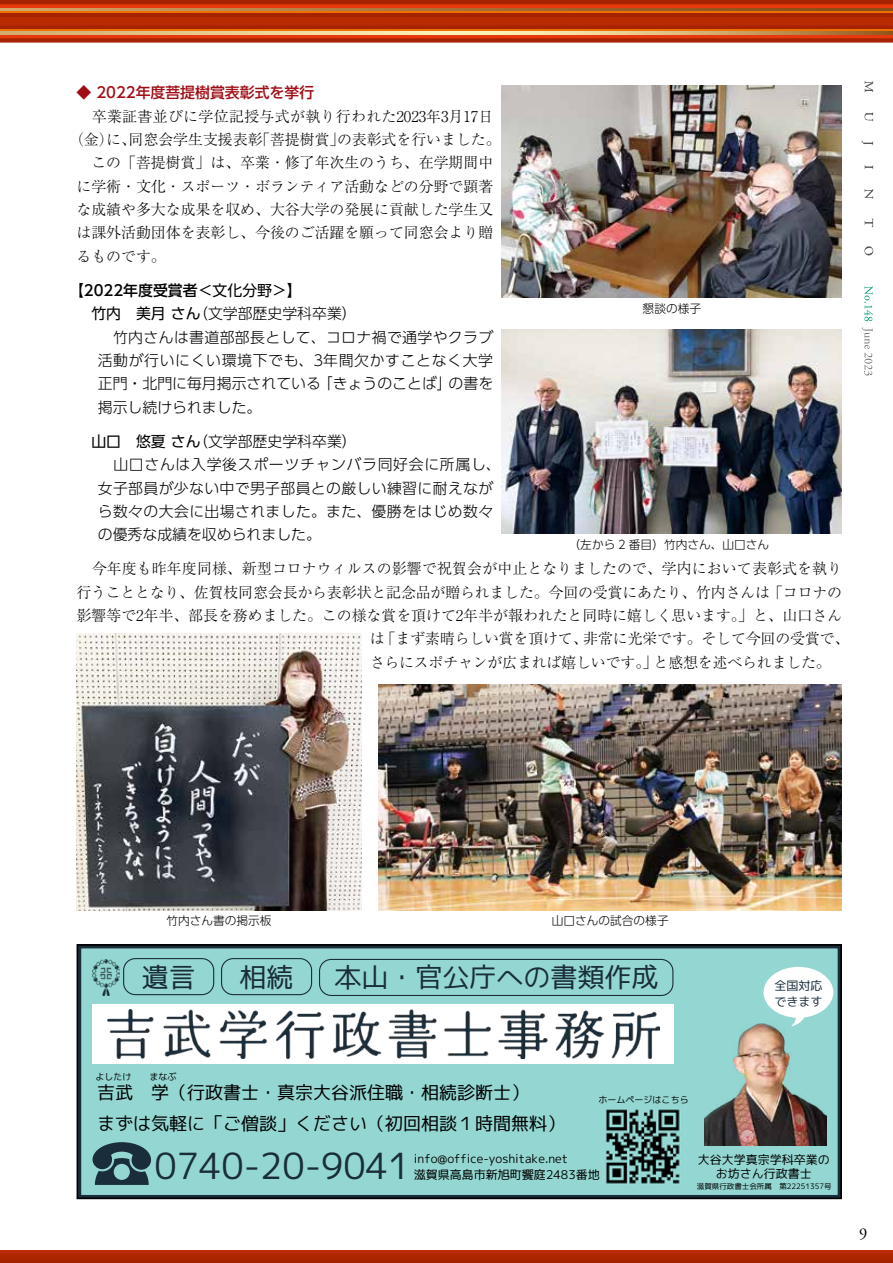
<style>
.page{position:relative;width:893px;height:1263px;background:#fff}
.page>*{position:absolute;margin:0;border:0;box-sizing:border-box;transform-origin:0 0}
.t1{font:36px "mplus 1 p regular";color:#1a2d3b}
.t2{font:27px "mplus 1 p regular";color:#1a2d3b}
.t3{font:18px "mplus 1 p regular";color:#000}
.t4{font:16.5px "Adobe Garamond Pro";color:#000}
.t5{font:300 14.85px "Ryumin Pr 6 N";color:#000}
.t6{font:300 14.85px/23.4px "UD Shin Go Pr 6 N";letter-spacing:.025em;color:#000}
.t7{font:300 14.85px "UD Shin Go Pr 6 N";color:#000}
.t8{font:300 14.85px "Ryumin Pr 6 N";letter-spacing:.025em;color:#000}
.t9{font:500 14.85px "UD Shin Go Pr 6 N";color:#a00e15}
.t10{font:500 14.85px "UD Shin Go Pr 6 N";color:#000}
.t11{font:12px/14px "mplus 1 p regular";color:#000;text-align:center}
.t12{font:12px/16px "mplus 1 p regular";color:#1a2d3b}
.t13{font:300 11.7px "UD Shin Go Pr 6 N";color:#000}
.t14{font:9px "mplus 1 p regular";color:#000}
.t15{font:7.5px "mplus 1 p regular";color:#000}
.s1{font-weight:400}
</style>
<div class="page">
<div style="left:0;top:4px;width:893px;height:5px;background:#e8380d"></div>
<hr style="left:0;top:17px;width:893px;height:4px;background:#b82a01">
<hr style="left:0;top:13px;width:893px;height:4px;background:#a52300">
<hr style="left:0;top:0;width:893px;height:4px;background:#a52300">
<hr style="left:0;top:11px;width:893px;height:2px;background:#ed7100">
<svg style="left:0;top:9px;width:893px;height:2px;background:#a97337"></svg>
<svg style="left:0;top:34px;width:893px;height:4px;background:#e65a2a"></svg>
<div style="left:0;top:21px;width:893px;height:5px;background:#b82a01"></div>
<svg style="left:0;top:26px;width:893px;height:4px;background:#b73600"></svg>
<div style="left:0;top:38px;width:893px;height:5px;background:#a52300"></div>
<hr style="left:0;top:30px;width:893px;height:2px;background:#ed7100">
<svg style="left:0;top:32px;width:893px;height:2px;background:#e0c184"></svg>
<svg style="left:865px;top:81px;width:8px;height:11px"></svg>
<svg style="left:864px;top:112px;width:9px;height:9px"></svg>
<svg style="left:862px;top:141px;width:11px;height:4px"></svg>
<svg style="left:865px;top:165px;width:8px;height:4px"></svg>
<svg style="left:864px;top:189px;width:9px;height:10px"></svg>
<svg style="left:864px;top:218px;width:9px;height:9px"></svg>
<svg style="left:864px;top:246px;width:9px;height:9px"></svg>
<div style="left:0;top:1250px;width:893px;height:13px;background:#af2600"></div>
<svg style="left:864px;top:286px;width:9px;height:35px"></svg>
<svg style="left:862px;top:327px;width:10px;height:49px"></svg>
<img style="left:502px;top:85px;width:340px;height:213px">
<img style="left:77px;top:634px;width:284px;height:276px">
<img style="left:378px;top:685px;width:464px;height:225px">
<img style="left:502px;top:330px;width:340px;height:204px">
<div style="left:80px;top:947px;width:759px;height:249px;background:#94d7d2"></div>
<img style="left:599px;top:1103px;width:87px;height:86px">
<svg style="left:764px;top:967px;width:69px;height:59px"></svg>
<div style="left:93px;top:1004px;width:581px;height:60px;background:#fff"></div>
<img style="left:108px;top:1009px;width:551px;height:50px">
<svg style="left:93px;top:1142px;width:58px;height:43px;background:#40626a"></svg>
<img style="left:705px;top:1017px;width:121px;height:128px">
<img style="left:93px;top:959px;width:27px;height:36px">
<svg style="left:123px;top:958px;width:91px;height:37px;background:#8bcac7"></svg>
<svg style="left:221px;top:958px;width:91px;height:37px;background:#8bcac7"></svg>
<svg style="left:319px;top:959px;width:354px;height:37px;background:#8cccc8"></svg>
<div style="left:77px;top:944px;width:765px;height:255px;border:2px solid #000"></div>
<p class="t9" style="left:77px;top:80px;width:239px">◆ 2022年度菩提樹賞表彰式を挙行</p>
<p class="t8" style="left:77px;top:104px;width:418px">　卒業証書並びに学位記授与式が執り行われた2023年3月17日</p>
<p class="t5" style="left:69px;top:128px;width:433px">（金）に、同窓会学生支援表彰「菩提樹賞」の表彰式を行いました。</p>
<p class="t5" style="left:77px;top:151px;width:418px">　この「菩提樹賞」は、卒業・修了年次生のうち、在学期間中</p>
<p class="t5" style="left:77px;top:174px;width:418px">に学術・文化・スポーツ・ボランティア活動などの分野で顕著</p>
<p class="t5" style="left:77px;top:198px;width:418px">な成績や多大な成果を収め、大谷大学の発展に貢献した学生又</p>
<p class="t5" style="left:77px;top:221px;width:418px">は課外活動団体を表彰し、今後のご活躍を願って同窓会より贈</p>
<p class="t5" style="left:77px;top:245px;width:91px">るものです。</p>
<p class="t10" style="left:69px;top:278px;width:234px">【2022年度受賞者<span class="s1">＜文化分野＞</span>】</p>
<p class="t7" style="left:77px;top:302px;width:282px"><span class="s1">　竹内　美月 さん</span>（文学部歴史学科卒業）</p>
<p class="t6" style="left:98px;top:325px;width:397px">　竹内さんは書道部部長として、コロナ禍で通学やクラブ</p>
<p class="t6" style="left:98px;top:348px;width:397px">活動が行いにくい環境下でも、3年間欠かすことなく大学</p>
<p class="t7" style="left:98px;top:372px;width:397px">正門・北門に毎月掲示されている「きょうのことば」の書を</p>
<p class="t7" style="left:98px;top:395px;width:165px">掲示し続けられました。</p>
<p class="t6" style="left:98px;top:429px;width:405px;text-indent:-21px"><span class="s1">　山口　悠夏 さん</span>（文学部歴史学科卒業）<br>　山口さんは入学後スポーツチャンバラ同好会に所属し、女子部員が少ない中で男子部員との厳しい練習に耐えながら数々の大会に出場されました。また、優勝をはじめ数々の優秀な成績を収められました。</p>
<p class="t5" style="left:77px;top:557px;width:767px">　今年度も昨年度同様、新型コロナウィルスの影響で祝賀会が中止となりましたので、学内において表彰式を執り</p>
<p class="t5" style="left:77px;top:580px;width:767px">行うこととなり、佐賀枝同窓会長から表彰状と記念品が贈られました。今回の受賞にあたり、竹内さんは「コロナの</p>
<p class="t5" style="left:77px;top:604px;width:767px">影響等で2年半、部長を務めました。この様な賞を頂けて2年半が報われたと同時に嬉しく思います。」と、山口さん</p>
<p class="t5" style="left:370px;top:627px;width:481px">は「まず素晴らしい賞を頂けて、非常に光栄です。そして今回の受賞で、</p>
<p class="t5" style="left:370px;top:651px;width:462px">さらにスポチャンが広まれば嬉しいです。」と感想を述べられました。</p>
<p class="t13" style="left:643px;top:299px;width:60px">懇談の様子</p>
<p class="t13" style="left:569px;top:535px;width:202px">（左から 2 番目）竹内さん、山口さん</p>
<p class="t13" style="left:166px;top:911px;width:107px">竹内さん書の掲示板</p>
<p class="t13" style="left:552px;top:911px;width:118px">山口さんの試合の様子</p>
<h2 class="t2" style="left:142px;top:958px;width:56px">遺言</h2>
<h2 class="t2" style="left:240px;top:958px;width:56px">相続</h2>
<h2 class="t2" style="left:334px;top:958px;width:326px">本山・官公庁への書類作成</h2>
<p class="t12" style="left:775px;top:978px;width:50px">全国対応できます</p>
<p class="t14" style="left:95px;top:1070px;width:38px">よしたけ</p>
<p class="t14" style="left:149px;top:1070px;width:29px">まなぶ</p>
<p class="t3" style="left:97px;top:1080px;width:433px">吉武 学（行政書士・真宗大谷派住職・相続診断士）</p>
<p class="t3" style="left:97px;top:1111px;width:469px">まずは気軽に「ご僧談」ください（初回相談１時間無料）</p>
<p class="t14" style="left:599px;top:1093px;width:92px">ホームページはこちら</p>
<h1 class="t1" style="left:154px;top:1140px;width:258px">0740-20-9041</h1>
<p class="t11" style="left:414px;top:1152px;width:156px">info@office-yoshitake.net</p>
<p class="t11" style="left:414px;top:1167px;width:187px">滋賀県高島市新旭町饗庭2483番地</p>
<p class="t11" style="left:698px;top:1152px;width:134px">大谷大学真宗学科卒業のお坊さん行政書士</p>
<p class="t15" style="left:697px;top:1181px;width:136px">滋賀県行政書士会所属 第22251357号</p>
<p class="t4" style="left:859px;top:1223px;width:10px">9</p>
</div>
